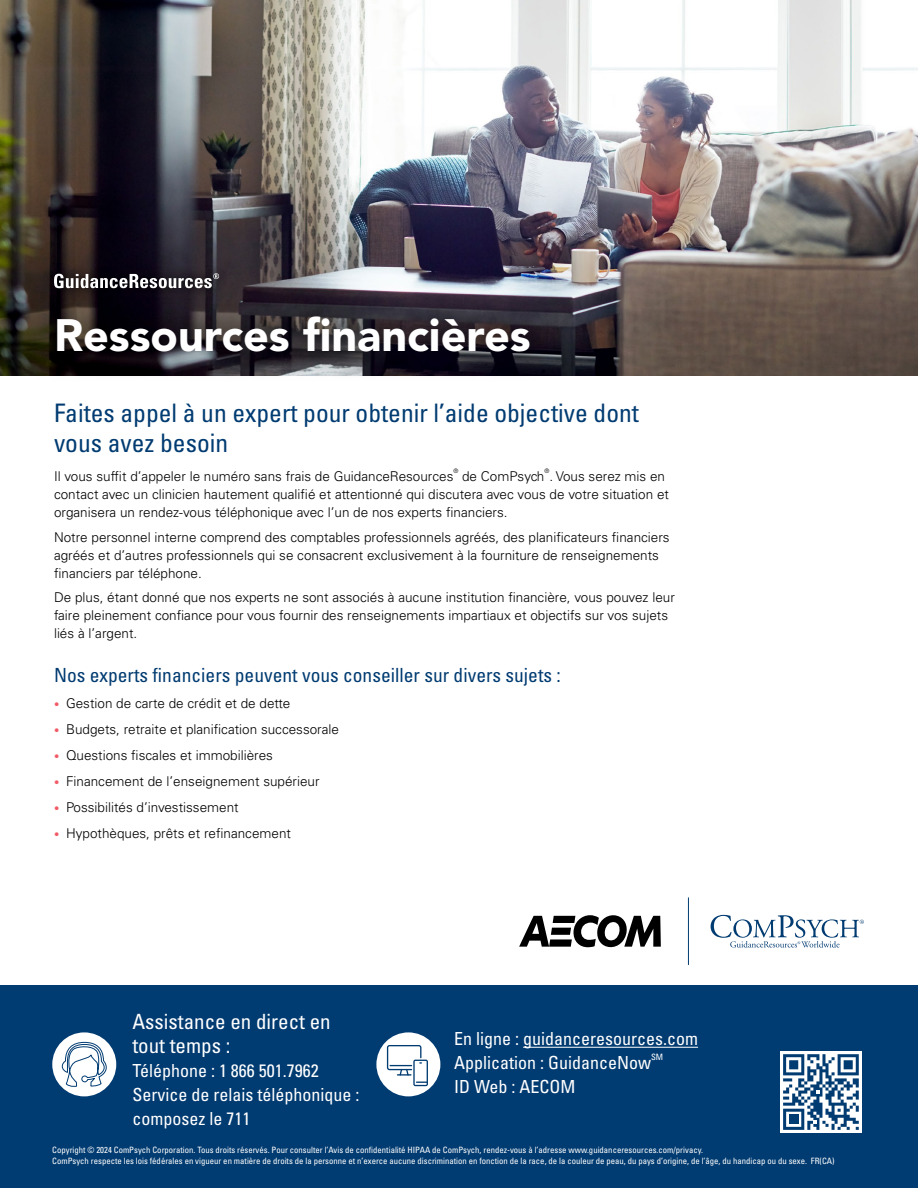
<style>
.page{position:relative;width:918px;height:1188px;background:#fff}
.page>*{position:absolute;margin:0;border:0;box-sizing:border-box;transform-origin:0 0}
.t1{font:900 45px "Avenir LT Std";color:#fff}
.t2{font:condensed 25.5px/30px "Univers LT Std";color:#003b71}
.t3{font:condensed 21px/24px "Univers LT Std";color:#fff}
.t4{font:condensed 19.5px "Univers LT Std";color:#003b71}
.t5{font:condensed 18px/24px "Univers LT Std";color:#fff}
.t6{font:300 13.5px/18px "Univers LT Std";color:#000}
.t7{font:condensed 8.7px/10.5px "Univers LT Std";color:#fff}
.t8{font:300 6.15px "Univers LT Std";color:#000}
.s1{font-size:10.5px;color:#f15b67}
</style>
<div class="page">
<img style="left:0;top:0;width:918px;height:376px">
<svg style="left:27px;top:287px;width:532px;height:89px;background:#2d282e"></svg>
<div style="left:41px;top:262px;width:189px;height:39px;background:#000;opacity:.9"></div>
<svg style="left:54px;top:273px;width:165px;height:15px"></svg>
<svg style="left:711px;top:915px;width:153px;height:33px"></svg>
<hr style="left:688px;top:897px;width:1px;height:68px;background:#003b71">
<svg style="left:519px;top:915px;width:142px;height:33px"></svg>
<div style="left:0;top:986px;width:918px;height:202px;background:#003b71"></div>
<hr style="left:523px;top:1047px;width:175px;height:1px;background:#fff">
<div style="left:780px;top:1051px;width:82px;height:82px;background:#fff"></div>
<svg style="left:783px;top:1054px;width:76px;height:76px"></svg>
<div style="left:52px;top:1032px;width:64px;height:64px;background:#fff;border-radius:50%"></div>
<div style="left:376px;top:1032px;width:64px;height:64px;background:#fff;border-radius:50%"></div>
<svg style="left:387px;top:1045px;width:41px;height:41px"></svg>
<svg style="left:61px;top:1039px;width:47px;height:58px"></svg>
<h1 class="t1" style="left:54px;top:308px;width:478px">Ressources financières</h1>
<h2 class="t2" style="left:54px;top:398px;width:586px">Faites appel à un expert pour obtenir l’aide objective dont vous avez besoin</h2>
<p class="t6" style="left:54px;top:467px;width:401px">Il vous suffit d’appeler le numéro sans frais de GuidanceResources</p>
<p class="t8" style="left:544px;top:467px;width:6px">®</p>
<p class="t6" style="left:54px;top:485px;width:617px">contact avec un clinicien hautement qualifié et attentionné qui discutera avec vous de votre situation et organisera un rendez-vous téléphonique avec l’un de nos experts financiers.</p>
<p class="t6" style="left:54px;top:528px;width:617px">Notre personnel interne comprend des comptables professionnels agréés, des planificateurs financiers agréés et d’autres professionnels qui se consacrent exclusivement à la fourniture de renseignements financiers par téléphone.</p>
<p class="t6" style="left:54px;top:588px;width:622px">De plus, étant donné que nos experts ne sont associés à aucune institution financière, vous pouvez leur faire pleinement confiance pour vous fournir des renseignements impartiaux et objectifs sur vos sujets liés à l’argent.</p>
<h3 class="t4" style="left:54px;top:663px;width:508px">Nos experts financiers peuvent vous conseiller sur divers sujets :</h3>
<p class="t6" style="left:54px;top:694px;width:238px"><span class="s1">•</span> Gestion de carte de crédit et de dette</p>
<p class="t6" style="left:54px;top:720px;width:287px"><span class="s1">•</span> Budgets, retraite et planification successorale</p>
<p class="t6" style="left:54px;top:746px;width:221px"><span class="s1">•</span> Questions fiscales et immobilières</p>
<p class="t6" style="left:54px;top:772px;width:267px"><span class="s1">•</span> Financement de l’enseignement supérieur</p>
<p class="t6" style="left:54px;top:798px;width:186px"><span class="s1">•</span> Possibilités d’investissement</p>
<p class="t6" style="left:54px;top:824px;width:239px"><span class="s1">•</span> Hypothèques, prêts et refinancement</p>
<p class="t8" style="left:453px;top:467px;width:6px">®</p>
<p class="t6" style="left:462px;top:467px;width:204px">de ComPsych . Vous serez mis en</p>
<h3 class="t3" style="left:132px;top:1009px;width:200px">Assistance en direct en tout temps :</h3>
<h3 class="t5" style="left:132px;top:1058px;width:228px">Téléphone : 1 866 501.7962<br>Service de relais téléphonique : composez le 711</h3>
<h3 class="t5" style="left:454px;top:1027px;width:245px">En ligne : guidanceresources.com<br>Application : GuidanceNow</h3>
<p class="t7" style="left:651px;top:1051px;width:14px">SM</p>
<h3 class="t5" style="left:454px;top:1075px;width:123px">ID Web : AECOM</h3>
<p class="t7" style="left:52px;top:1145px;width:784px">Copyright © 2024 ComPsych Corporation. Tous droits réservés. Pour consulter l’Avis de confidentialité HIPAA de ComPsych, rendez-vous à l’adresse www.guidanceresources.com/privacy.<br>ComPsych respecte les lois fédérales en vigueur en matière de droits de la personne et n’exerce aucune discrimination en fonction de la race, de la couleur de peau, du pays d’origine, de l’âge, du handicap ou du sexe. FR(CA)</p>
</div>
